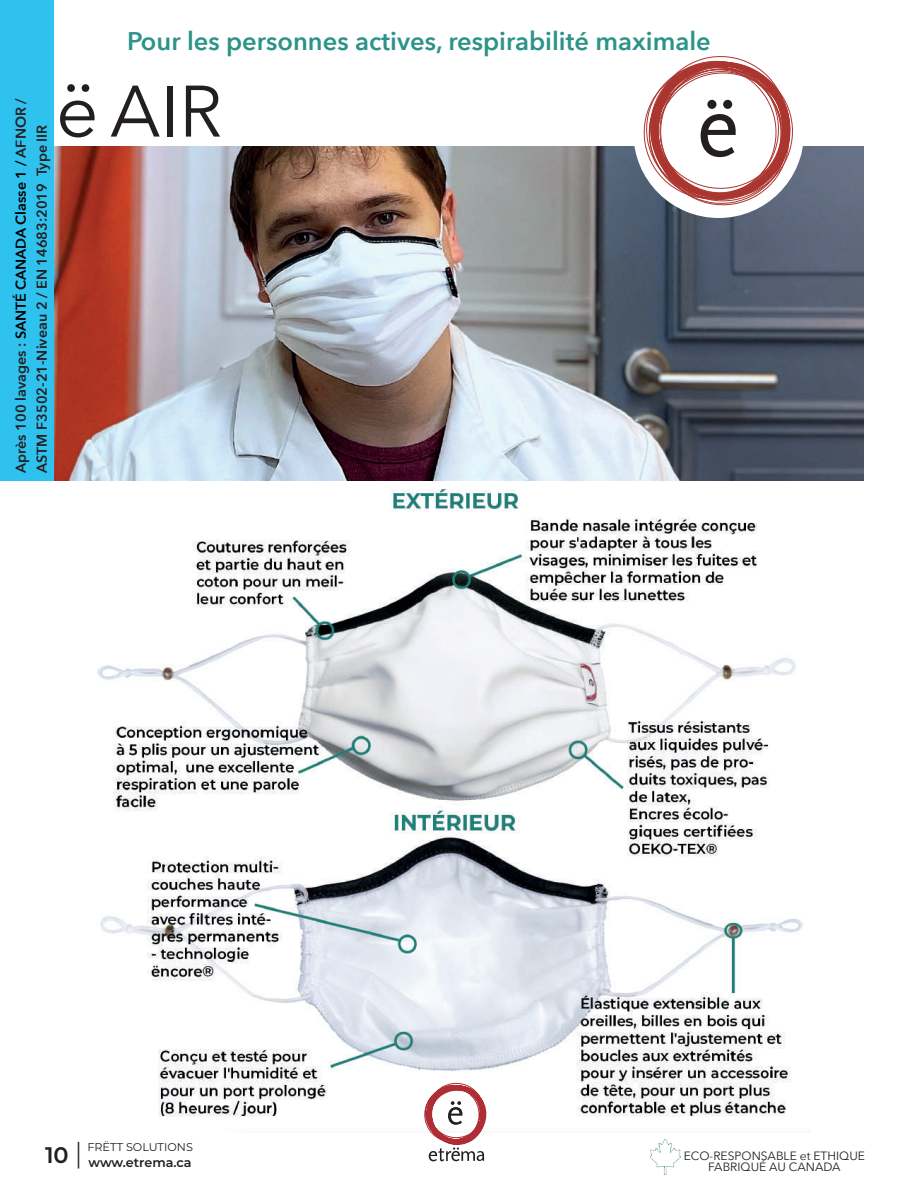
<style>
.page{position:relative;width:918px;height:1188px;background:#fff}
.page>*{position:absolute;margin:0;border:0;box-sizing:border-box;transform-origin:0 0}
.t1{font:72px "Avenir Next";color:#231f20}
.t2{font:600 25.5px "Avenir Next";color:#2c9388}
.t3{font:600 22.5px "Montserrat";color:#231f20}
.t4{font:600 14.25px/21px "Avenir Next";color:#231f20}
.t5{font:600 12.75px "Montserrat";color:#231f20}
.t6{font:12px/10.5px "Avenir Next";color:#231f20;text-align:center}
.t7{font:11.25px "Montserrat";color:#231f20}
.s1{color:#000}
.s2{font-size:75px}
.s3{font-weight:300;font-size:28.5px}
</style>
<div class="page">
<img style="left:97px;top:489px;width:706px;height:628px">
<img style="left:54px;top:147px;width:810px;height:334px">
<hr style="left:165px;top:854px;width:2px;height:21px;background:#fff">
<div style="left:0;top:0;width:54px;height:481px;background:#2fc2ee"></div>
<svg style="left:635px;top:56px;width:167px;height:154px"></svg>
<svg style="left:408px;top:533px;width:29px;height:29px"></svg>
<svg style="left:421px;top:1080px;width:69px;height:81px"></svg>
<img style="left:650px;top:1140px;width:31px;height:34px">
<h2 class="t2" style="left:127px;top:19px;width:585px">Pour les personnes actives, respirabilité maximale</h2>
<p class="t4" style="left:10px;top:473px;width:376px;rotate:-90deg">Après 100 lavages : <span class="s1">SANTÉ CANADA Classe 1 /</span> AFNOR /<br>ASTM F3502-21-Niveau 2 / EN 14683:2019 Type IIR</p>
<h1 class="t1" style="left:56px;top:51px;width:168px"><span class="s2">ë</span> AIR</h1>
<h3 class="t3" style="left:45px;top:1139px;width:39px">10 <span class="s3">|</span></h3>
<p class="t7" style="left:87px;top:1139px;width:107px">FRËTT SOLUTIONS</p>
<p class="t5" style="left:88px;top:1153px;width:105px">www.etrema.ca</p>
<p class="t6" style="left:684px;top:1150px;width:183px">ECO-RESPONSABLE et ETHIQUE<br>FABRIQUÉ AU CANADA</p>
</div>
